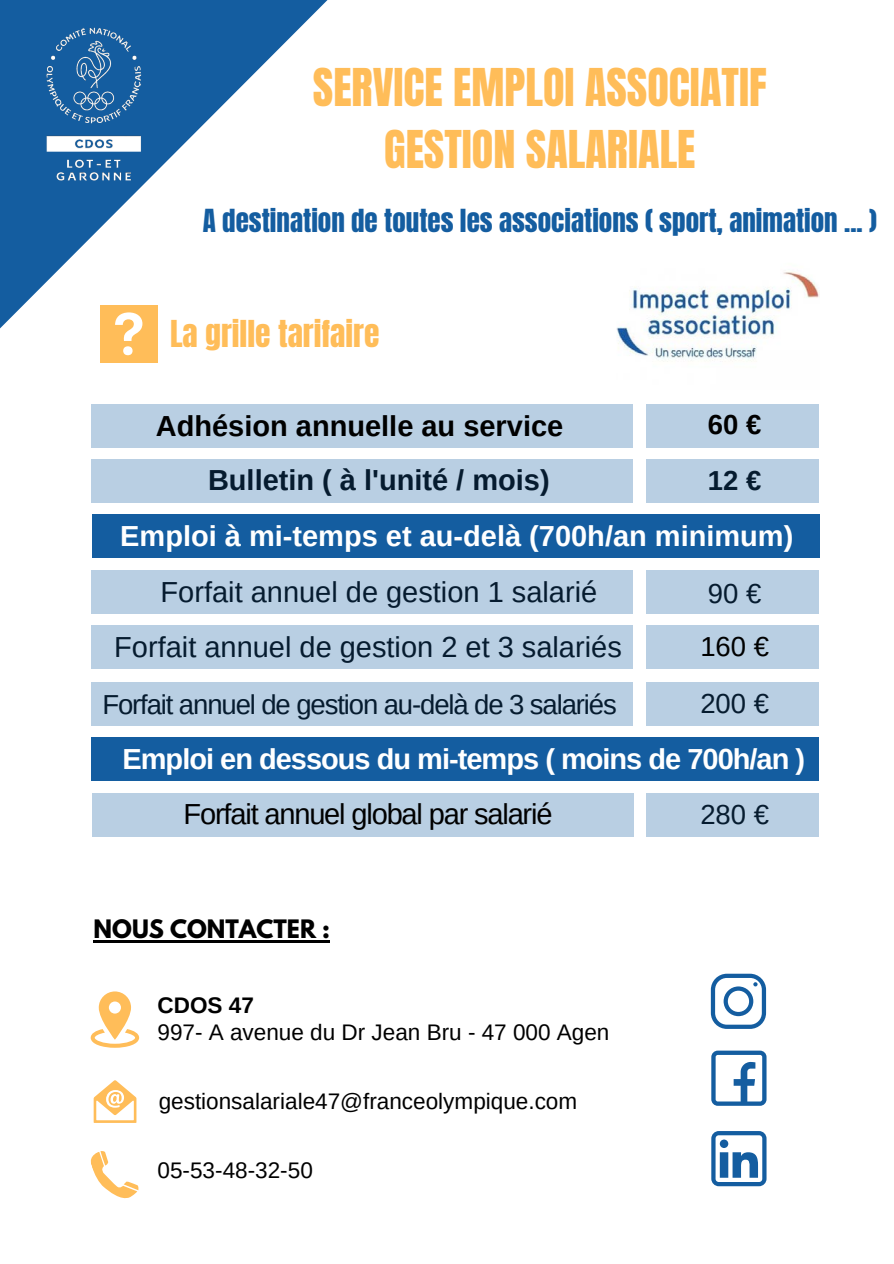
<style>
.page{position:relative;width:894px;height:1264px;background:#fff}
.page>*{position:absolute;margin:0;border:0;box-sizing:border-box;transform-origin:0 0}
.t1{font:44.25px "Anton";color:#ffbd59}
.t2{font:31.5px "Anton";color:#ffbd59}
.t3{font:28.95px "Arimo";color:#000}
.t4{font:700 28.95px "Arimo";color:#000}
.t5{font:700 28.95px "Arimo";letter-spacing:-.035em;color:#fff}
.t6{font:700 28.95px "Arimo";color:#fff}
.t7{font:28.95px "Arimo";letter-spacing:-.04em;color:#000}
.t8{font:27.45px "Arimo";letter-spacing:-.04em;color:#000}
.t9{font:700 27.45px "Arimo";color:#000}
.t10{font:27px "Anton";color:#145da0}
.t11{font:22.5px "Arimo";color:#000}
.t12{font:700 22.5px "League Spartan";color:#000}
.t13{font:700 22.5px "Arimo";color:#000}
</style>
<div class="page">
<svg style="left:0;top:0;width:327px;height:354px"></svg>
<svg style="left:63px;top:293px;width:27px;height:43px"></svg>
<img style="left:616px;top:272px;width:203px;height:90px">
<img style="left:37px;top:23px;width:113px;height:168px">
<div style="left:100px;top:305px;width:57px;height:57px;background:#ffbd59"></div>
<svg style="left:115px;top:312px;width:27px;height:43px"></svg>
<svg style="left:91px;top:991px;width:48px;height:56px"></svg>
<svg style="left:94px;top:1080px;width:42px;height:42px"></svg>
<hr style="left:94px;top:940px;width:236px;height:2px;background:#000">
<svg style="left:90px;top:1151px;width:49px;height:48px"></svg>
<div style="left:92px;top:404px;width:541px;height:43px;background:#b9cfe3"></div>
<div style="left:645px;top:404px;width:173px;height:43px;background:#b9cfe3"></div>
<div style="left:92px;top:514px;width:727px;height:43px;background:#145da0"></div>
<div style="left:645px;top:625px;width:173px;height:44px;background:#b9cfe3"></div>
<div style="left:92px;top:793px;width:541px;height:44px;background:#b9cfe3"></div>
<div style="left:92px;top:737px;width:726px;height:43px;background:#145da0"></div>
<div style="left:92px;top:459px;width:541px;height:43px;background:#b9cfe3"></div>
<div style="left:645px;top:459px;width:173px;height:43px;background:#b9cfe3"></div>
<div style="left:92px;top:570px;width:541px;height:44px;background:#b9cfe3"></div>
<div style="left:645px;top:570px;width:173px;height:44px;background:#b9cfe3"></div>
<div style="left:92px;top:625px;width:541px;height:44px;background:#b9cfe3"></div>
<div style="left:92px;top:682px;width:541px;height:43px;background:#b9cfe3"></div>
<div style="left:645px;top:682px;width:173px;height:43px;background:#b9cfe3"></div>
<div style="left:646px;top:793px;width:173px;height:44px;background:#b9cfe3"></div>
<svg style="left:710px;top:973px;width:55px;height:55px"></svg>
<svg style="left:711px;top:1050px;width:55px;height:55px"></svg>
<svg style="left:711px;top:1131px;width:55px;height:55px"></svg>
<p class="t1" style="left:313px;top:55px;width:455px">SERVICE EMPLOI ASSOCIATIF</p>
<p class="t1" style="left:384px;top:117px;width:313px">GESTION SALARIALE</p>
<p class="t10" style="left:203px;top:201px;width:675px">A destination de toutes les associations ( sport, animation ... )</p>
<p class="t2" style="left:170px;top:311px;width:211px">La grille tarifaire</p>
<p class="t4" style="left:156px;top:409px;width:409px">Adhésion annuelle au service</p>
<p class="t9" style="left:707px;top:409px;width:55px">60 €</p>
<p class="t4" style="left:208px;top:464px;width:343px">Bulletin ( à l'unité / mois)</p>
<p class="t9" style="left:707px;top:465px;width:55px">12 €</p>
<p class="t6" style="left:120px;top:519px;width:674px">Emploi à mi-temps et au-delà (700h/an minimum)</p>
<p class="t3" style="left:160px;top:576px;width:438px">Forfait annuel de gestion 1 salarié</p>
<p class="t8" style="left:707px;top:578px;width:55px">90 €</p>
<p class="t3" style="left:114px;top:630px;width:509px">Forfait annuel de gestion 2 et 3 salariés</p>
<p class="t8" style="left:700px;top:631px;width:70px">160 €</p>
<p class="t8" style="left:102px;top:689px;width:516px">Forfait annuel de gestion au-delà de 3 salariés</p>
<p class="t8" style="left:700px;top:688px;width:70px">200 €</p>
<p class="t5" style="left:122px;top:742px;width:684px">Emploi en dessous du mi-temps ( moins de 700h/an )</p>
<p class="t7" style="left:183px;top:797px;width:370px">Forfait annuel global par salarié</p>
<p class="t8" style="left:700px;top:798px;width:70px">280 €</p>
<p class="t12" style="left:94px;top:917px;width:238px">NOUS CONTACTER :</p>
<p class="t13" style="left:157px;top:992px;width:98px">CDOS 47</p>
<p class="t11" style="left:157px;top:1019px;width:453px">997- A avenue du Dr Jean Bru - 47 000 Agen</p>
<p class="t11" style="left:159px;top:1088px;width:420px">gestionsalariale47@franceolympique.com</p>
<p class="t11" style="left:157px;top:1157px;width:157px">05-53-48-32-50</p>
</div>
